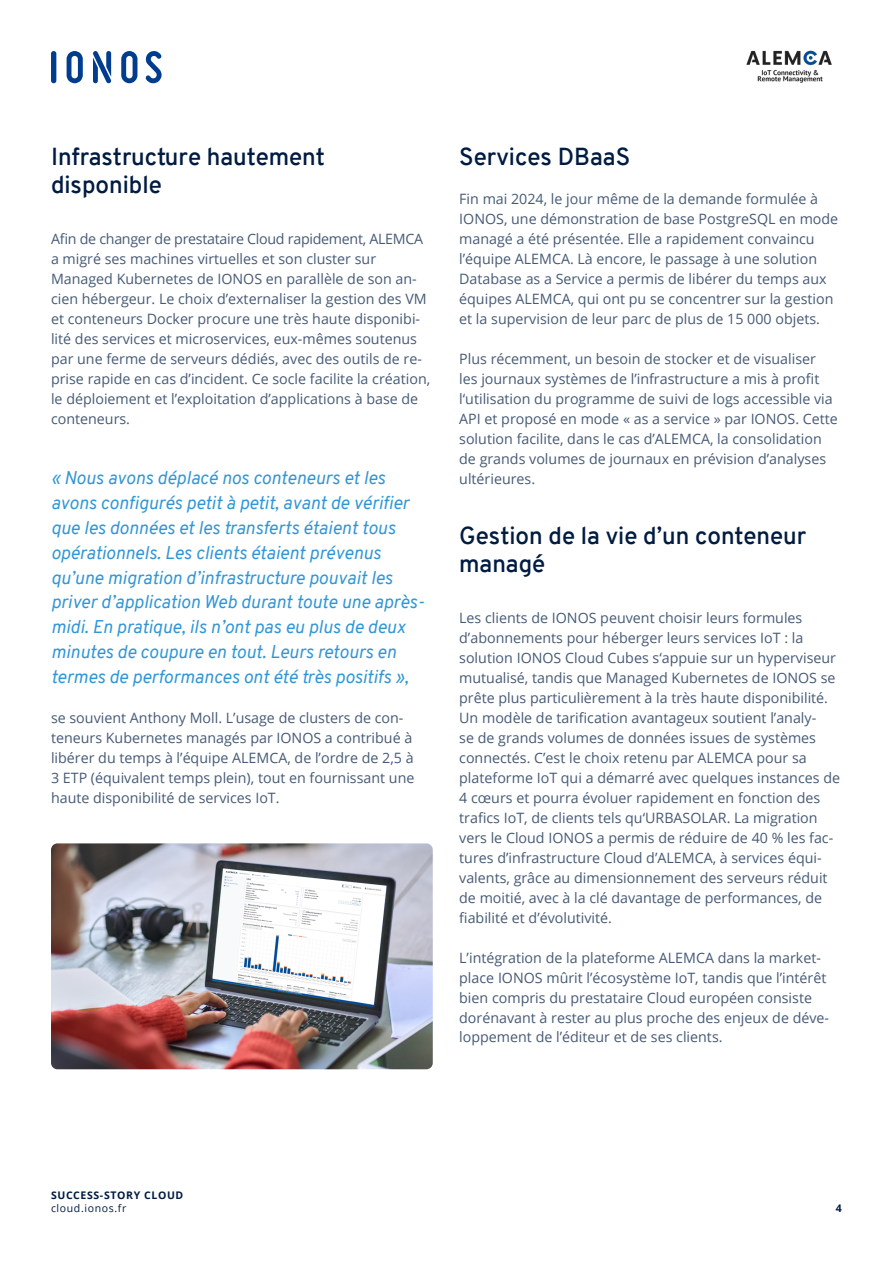
<style>
.page{position:relative;width:893px;height:1263px;background:#fff}
.page>*{position:absolute;margin:0;border:0;box-sizing:border-box;transform-origin:0 0}
.t1{font:600 24px/28.8px "Overpass";color:#001b41}
.t2{font:italic 18px/24.9px "Overpass";color:#3196d6}
.t3{font:14.25px/20px "Open Sans";color:#465a75}
.t4{font:700 10.5px "Open Sans";letter-spacing:.06em;color:#001b41}
.t5{font:10.5px "Open Sans";letter-spacing:.06em;color:#001b41}
</style>
<div class="page">
<img style="left:746px;top:50px;width:86px;height:33px">
<img style="left:51px;top:843px;width:382px;height:226px">
<svg style="left:145px;top:51px;width:17px;height:32px"></svg>
<svg style="left:121px;top:51px;width:16px;height:32px"></svg>
<svg style="left:93px;top:51px;width:18px;height:32px"></svg>
<svg style="left:67px;top:51px;width:16px;height:32px"></svg>
<svg style="left:51px;top:51px;width:5px;height:32px"></svg>
<h1 class="t1" style="left:51px;top:142px;width:275px">Infrastructure hautement disponible</h1>
<p class="t3" style="left:51px;top:229px;width:381px">Afin de changer de prestataire Cloud rapidement, ALEMCA a migré ses machines virtuelles et son cluster sur Managed Kubernetes de IONOS en parallèle de son an&shy;cien hébergeur. Le choix d’externaliser la gestion des VM et conteneurs Docker procure une très haute disponibi&shy;lité des services et microservices, eux-mêmes soutenus par une ferme de serveurs dédiés, avec des outils de re&shy;prise rapide en cas d’incident. Ce socle facilite la création, le déploiement et l’exploitation d’applications à base de conteneurs.</p>
<p class="t2" style="left:51px;top:465px;width:375px">« Nous avons déplacé nos conteneurs et les avons configurés petit à petit, avant de vérifier que les données et les transferts étaient tous opérationnels. Les clients étaient prévenus qu’une migration d’infrastructure pouvait les priver d’application Web durant toute une après&shy;midi. En pratique, ils n’ont pas eu plus de deux minutes de coupure en tout. Leurs retours en termes de performances ont été très positifs »,</p>
<p class="t3" style="left:51px;top:708px;width:365px">se souvient Anthony Moll. L’usage de clusters de con&shy;teneurs Kubernetes managés par IONOS a contribué à libérer du temps à l’équipe ALEMCA, de l’ordre de 2,5 à 3 ETP (équivalent temps plein), tout en fournissant une haute disponibilité de services IoT.</p>
<h1 class="t1" style="left:459px;top:142px;width:172px">Services DBaaS</h1>
<p class="t3" style="left:459px;top:189px;width:381px">Fin mai 2024, le jour même de la demande formulée à IONOS, une démonstration de base PostgreSQL en mode managé a été présentée. Elle a rapidement convaincu l’équipe ALEMCA. Là encore, le passage à une solution Database as a Service a permis de libérer du temps aux équipes ALEMCA, qui ont pu se concentrer sur la gestion et la supervision de leur parc de plus de 15 000 objets.</p>
<p class="t3" style="left:459px;top:349px;width:380px">Plus récemment, un besoin de stocker et de visualiser les journaux systèmes de l’infrastructure a mis à profit l‘utilisation du programme de suivi de logs accessible via API et proposé en mode « as a service » par IONOS. Cette solution facilite, dans le cas d’ALEMCA, la consolidation de grands volumes de journaux en prévision d’analyses ultérieures.</p>
<h1 class="t1" style="left:459px;top:521px;width:349px">Gestion de la vie d’un conteneur managé</h1>
<p class="t3" style="left:459px;top:608px;width:382px">Les clients de IONOS peuvent choisir leurs formules d’abonnements pour héberger leurs services IoT : la solution IONOS Cloud Cubes s‘appuie sur un hyperviseur mutualisé, tandis que Managed Kubernetes de IONOS se prête plus particulièrement à la très haute disponibilité.<br>Un modèle de tarification avantageux soutient l’analy-<br>se de grands volumes de données issues de systèmes connectés. C’est le choix retenu par ALEMCA pour sa plateforme IoT qui a démarré avec quelques instances de 4 cœurs et pourra évoluer rapidement en fonction des trafics IoT, de clients tels qu‘URBASOLAR. La migration vers le Cloud IONOS a permis de réduire de 40 % les fac&shy;tures d’infrastructure Cloud d’ALEMCA, à services équi&shy;valents, grâce au dimensionnement des serveurs réduit de moitié, avec à la clé davantage de performances, de fiabilité et d’évolutivité.</p>
<p class="t3" style="left:459px;top:947px;width:371px">L’intégration de la plateforme ALEMCA dans la market&shy;place IONOS mûrit l’écosystème IoT, tandis que l’intérêt bien compris du prestataire Cloud européen consiste dorénavant à rester au plus proche des enjeux de déve&shy;loppement de l’éditeur et de ses clients.</p>
<p class="t4" style="left:51px;top:1188px;width:134px">SUCCESS-STORY CLOUD</p>
<p class="t5" style="left:51px;top:1201px;width:77px">cloud.ionos.fr</p>
<p class="t4" style="left:836px;top:1201px;width:7px">4</p>
</div>
